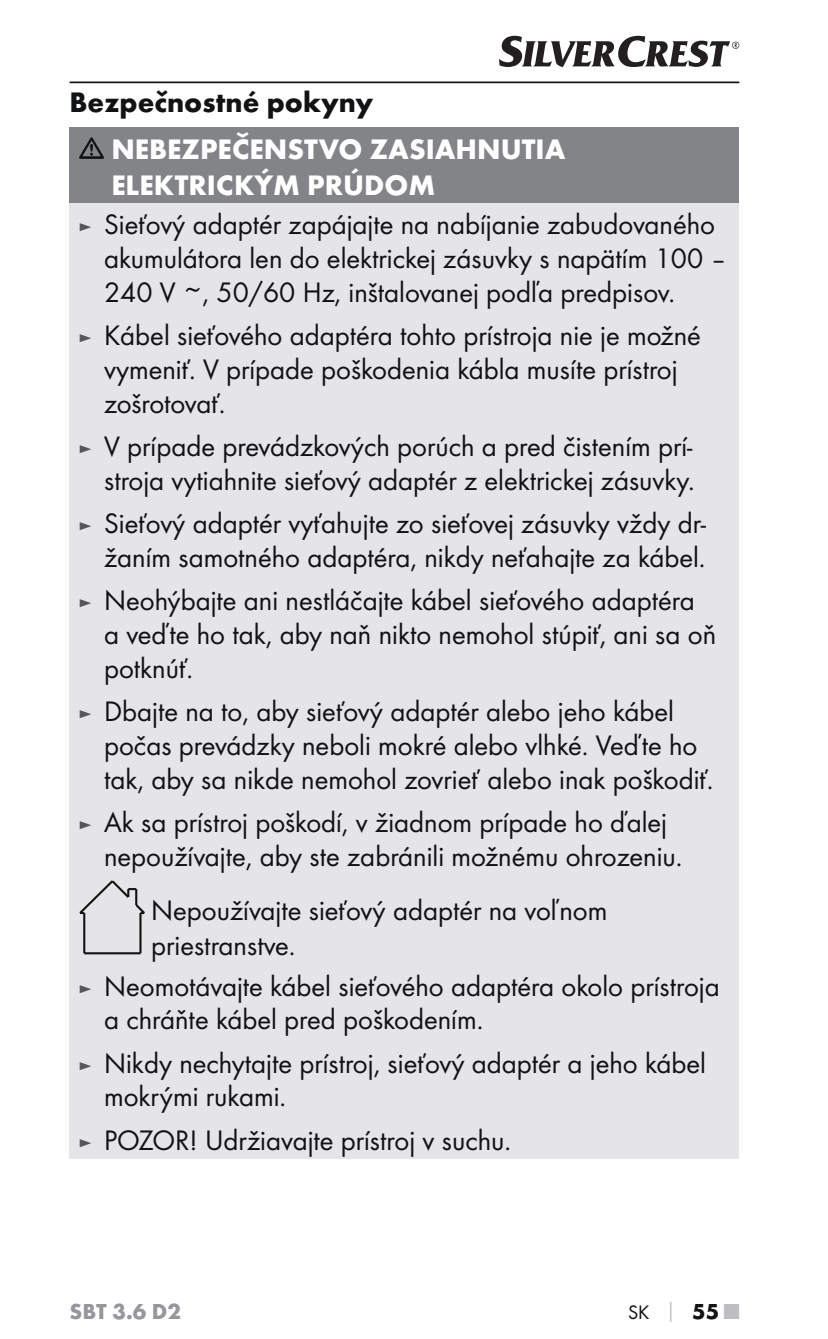
<style>
.page{position:relative;width:828px;height:1339px;background:#fff}
.page>*{position:absolute;margin:0;border:0;box-sizing:border-box;transform-origin:0 0}
.t1{font:29.25px/33.8px "Futura Boo";color:#111213}
.t2{font:700 29.25px/35.1px "Futura";color:#fff}
.t3{font:700 29.25px "Futura";color:#111213}
.t4{font:700 22.5px "Futura";color:#95979c}
.t5{font:20.25px "Futura Boo";color:#111213}
.s1{font-size:20.25px;color:#555659}
.s2{font-family:"Futura";font-weight:700;color:#bcbec1}
.s3{font-family:"Futura";font-weight:700;font-size:22.5px}
.s4{font-family:"Futura";font-weight:700;font-size:22.5px;color:#bcbec1}
</style>
<div class="page">
<hr style="left:70px;top:81px;width:669px;height:2px;background:#111213">
<svg style="left:499px;top:36px;width:240px;height:31px"></svg>
<div style="left:70px;top:127px;width:669px;height:76px;background:#828488"></div>
<div style="left:70px;top:203px;width:669px;height:955px;background:#e5e5e7"></div>
<svg style="left:79px;top:137px;width:25px;height:22px"></svg>
<hr style="left:139px;top:912px;width:3px;height:41px;background:#141414">
<hr style="left:83px;top:912px;width:2px;height:41px;background:#141414">
<hr style="left:84px;top:952px;width:56px;height:2px;background:#141414">
<svg style="left:79px;top:880px;width:66px;height:35px"></svg>
<p class="t3" style="left:70px;top:91px;width:305px">Bezpečnostné pokyny</p>
<p class="t2" style="left:111px;top:135px;width:456px">NEBEZPEČENSTVO ZASIAHNUTIA<br>ELEKTRICKÝM PRÚDOM</p>
<p class="t1" style="left:104px;top:209px;width:625px;text-indent:-26px"><span class="s1">►</span> Sieťový adaptér zapájajte na nabíjanie zabudovaného akumulátora len do elektrickej zásuvky s napätím 100 –<br>240 V ~, 50/60 Hz, inštalovanej podľa predpisov.</p>
<p class="t1" style="left:104px;top:320px;width:598px;text-indent:-26px"><span class="s1">►</span> Kábel sieťového adaptéra tohto prístroja nie je možné vymeniť. V prípade poškodenia kábla musíte prístroj zošrotovať.</p>
<p class="t1" style="left:79px;top:431px;width:618px;text-align:right"><span class="s1">►</span> V prípade prevádzkových porúch a pred čistením prí&shy;stroja vytiahnite sieťový adaptér z elektrickej zásuvky.</p>
<p class="t1" style="left:79px;top:508px;width:629px;text-align:right"><span class="s1">►</span> Sieťový adaptér vyťahujte zo sieťovej zásuvky vždy dr&shy;žaním samotného adaptéra, nikdy neťahajte za kábel.</p>
<p class="t1" style="left:104px;top:585px;width:614px;text-indent:-26px"><span class="s1">►</span> Neohýbajte ani nestláčajte kábel sieťového adaptéra a veďte ho tak, aby naň nikto nemohol stúpiť, ani sa oň potknúť.</p>
<p class="t1" style="left:104px;top:696px;width:611px;text-indent:-26px"><span class="s1">►</span> Dbajte na to, aby sieťový adaptér alebo jeho kábel počas prevádzky neboli mokré alebo vlhké. Veďte ho tak, aby sa nikde nemohol zovrieť alebo inak poškodiť.</p>
<p class="t1" style="left:104px;top:807px;width:580px;text-indent:-26px"><span class="s1">►</span> Ak sa prístroj poškodí, v žiadnom prípade ho ďalej nepoužívajte, aby ste zabránili možnému ohrozeniu.</p>
<p class="t1" style="left:151px;top:894px;width:458px;line-height:35.1px">Nepoužívajte sieťový adaptér na voľnom priestranstve.</p>
<p class="t1" style="left:104px;top:970px;width:617px;text-indent:-26px"><span class="s1">►</span> Neomotávajte kábel sieťového adaptéra okolo prístroja a chráňte kábel pred poškodením.</p>
<p class="t1" style="left:104px;top:1047px;width:603px;text-indent:-26px"><span class="s1">►</span> Nikdy nechytajte prístroj, sieťový adaptér a jeho kábel mokrými rukami.</p>
<p class="t1" style="left:79px;top:1124px;width:434px"><span class="s1">►</span> POZOR! Udržiavajte prístroj v suchu.</p>
<p class="t4" style="left:70px;top:1302px;width:113px">SBT 3.6 D2</p>
<p class="t5" style="left:628px;top:1302px;width:113px">SK <span class="s2">│</span> <span class="s3">55</span> <span class="s4">■</span></p>
</div>
